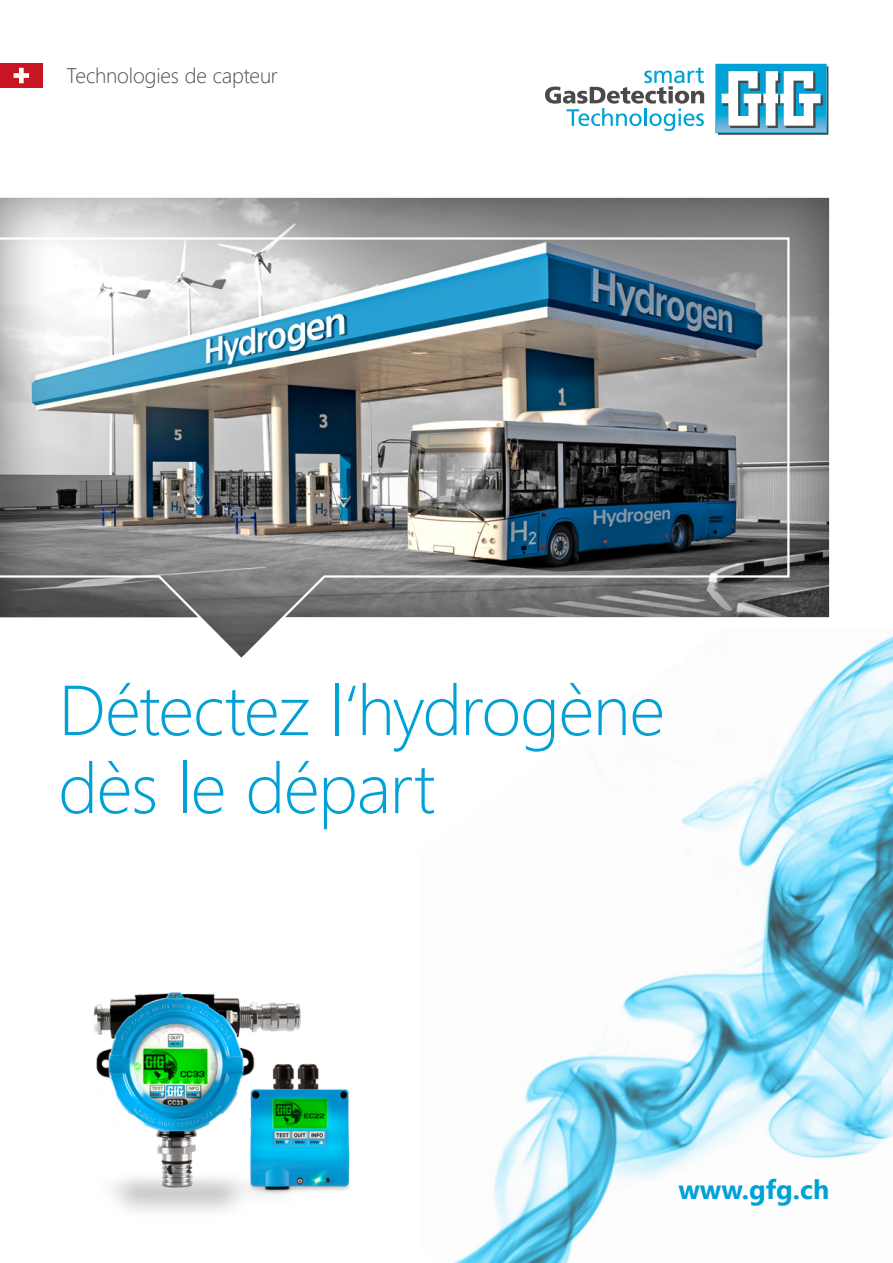
<style>
.page{position:relative;width:893px;height:1263px;background:#fff}
.page>*{position:absolute;margin:0;border:0;box-sizing:border-box;transform-origin:0 0}
.t1{font:300 70.5px/78px "Segoe UI";letter-spacing:-.02em;color:#00a1d6}
.t2{font:700 27px "Segoe UI";color:#00a1d6}
.t3{font:300 21px "Segoe UI";letter-spacing:-.01em;color:#4a4a49}
</style>
<div class="page">
<img style="left:453px;top:636px;width:440px;height:627px">
<svg style="left:715px;top:64px;width:113px;height:71px"></svg>
<svg style="left:545px;top:67px;width:159px;height:64px"></svg>
<div style="left:0;top:197px;width:830px;height:464px;background:#000;opacity:.5"></div>
<svg style="left:0;top:236px;width:791px;height:426px"></svg>
<img style="left:93px;top:992px;width:208px;height:219px">
<img style="left:240px;top:1059px;width:110px;height:138px">
<div style="left:0;top:63px;width:43px;height:25px;background:#c71621"></div>
<svg style="left:14px;top:68px;width:15px;height:15px"></svg>
<p class="t3" style="left:66px;top:56px;width:213px">Technologies de capteur</p>
<p class="t1" style="left:58px;top:664px;width:608px">Détectez l‘hydrogène dès le départ</p>
<p class="t2" style="left:678px;top:1164px;width:153px">www.gfg.ch</p>
</div>
